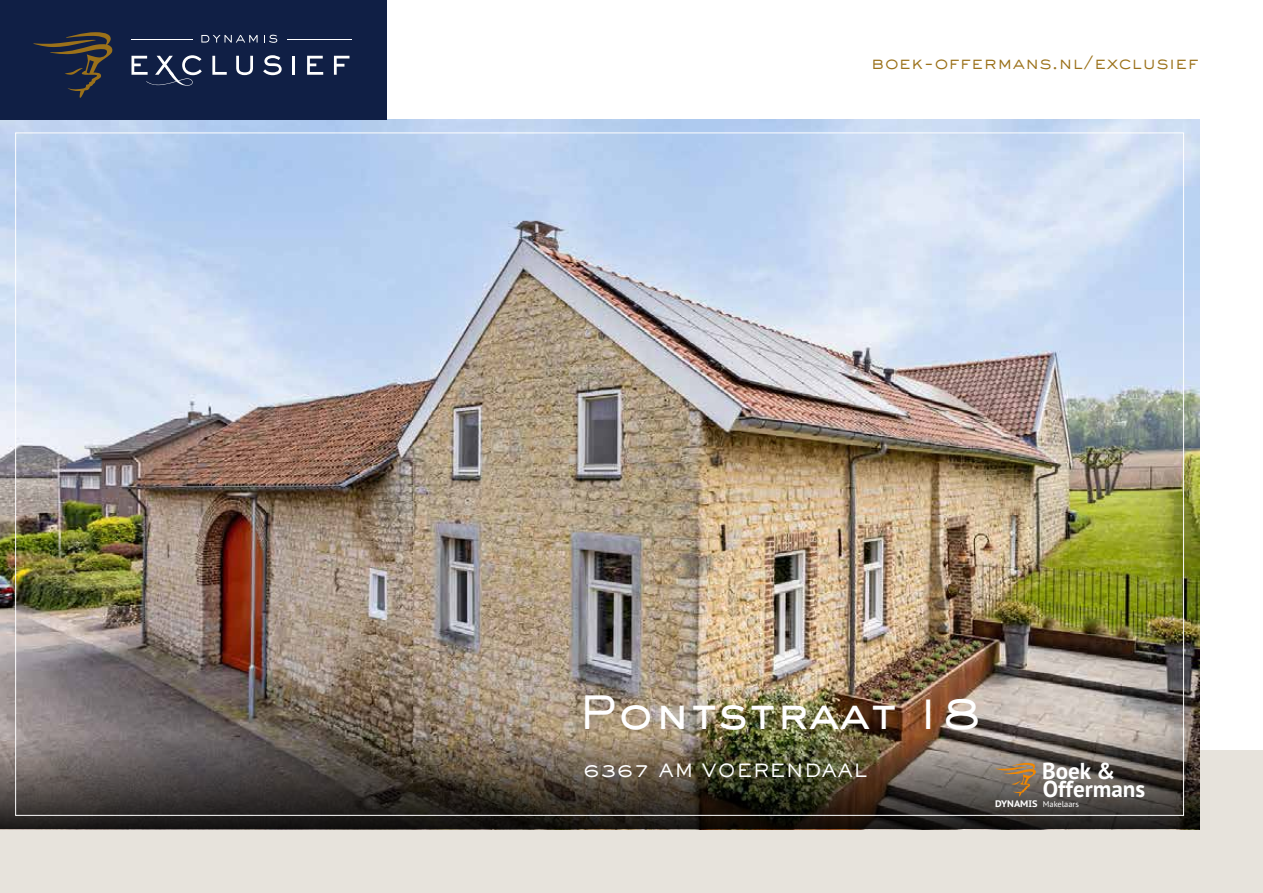
<style>
.page{position:relative;width:1263px;height:893px;background:#fff}
.page>*{position:absolute;margin:0;border:0;box-sizing:border-box;transform-origin:0 0}
.t1{font:500 45px "Sackers Gothic Std";color:#fff}
.t2{font:700 23.1px/17.9px "PT Sans";color:#fff}
.t3{font:300 18px "Sackers Gothic Std";color:#9b711a}
.t4{font:500 18px "Sackers Gothic Std";letter-spacing:.05em;color:#fff}
.t5{font:8.4px "PT Sans";color:#fff}
.s1{font-family:"PT Sans Caption";font-weight:700;font-size:9.45px}
</style>
<div class="page">
<div style="left:0;top:750px;width:1263px;height:143px;background:#e7e3dc"></div>
<img style="left:0;top:119px;width:1199px;height:614px">
<img style="left:0;top:733px;width:1199px;height:96px">
<svg style="left:995px;top:763px;width:41px;height:33px"></svg>
<div style="left:0;top:0;width:387px;height:119px;background:#101f45"></div>
<svg style="left:33px;top:32px;width:80px;height:66px"></svg>
<hr style="left:287px;top:39px;width:64px;height:1px;background:#fff">
<hr style="left:131px;top:39px;width:61px;height:1px;background:#fff">
<svg style="left:212px;top:56px;width:15px;height:19px"></svg>
<svg style="left:236px;top:56px;width:17px;height:19px"></svg>
<svg style="left:263px;top:55px;width:19px;height:20px"></svg>
<hr style="left:292px;top:56px;width:3px;height:19px;background:#fff">
<svg style="left:307px;top:56px;width:16px;height:19px"></svg>
<svg style="left:334px;top:56px;width:15px;height:19px"></svg>
<svg style="left:201px;top:35px;width:76px;height:8px"></svg>
<svg style="left:131px;top:55px;width:71px;height:31px"></svg>
<p class="t3" style="left:871px;top:50px;width:329px">boek-offermans.nl/exclusief</p>
<h1 class="t1" style="left:579px;top:683px;width:405px">Pontstraat 18</h1>
<p class="t4" style="left:583px;top:758px;width:285px">6367 AM VOERENDAAL</p>
<p class="t2" style="left:1042px;top:762px;width:105px">Boek &amp;<br>Offermans</p>
<p class="t5" style="left:995px;top:798px;width:85px"><span class="s1">DYNAMIS</span> Makelaars</p>
</div>
